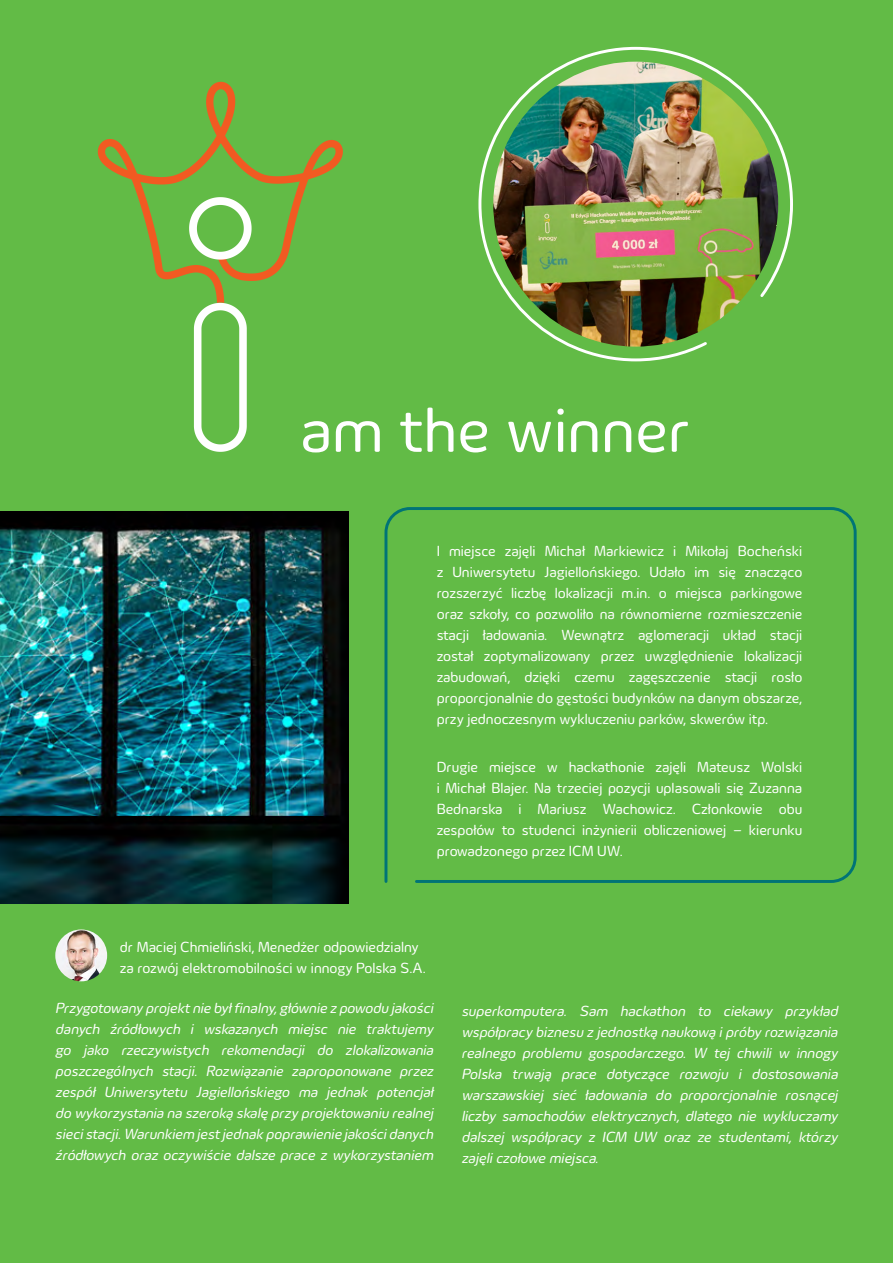
<style>
.page{position:relative;width:893px;height:1263px;background:#62bb46}
.page>*{position:absolute;margin:0;border:0;box-sizing:border-box;transform-origin:0 0}
.t1{font:65.1px "Innogy";color:#fff}
.t2{font:italic 15px/21px "Innogy";color:#fff}
.t3{font:15px/21px "Innogy";color:#fff;text-align:justify}
</style>
<div class="page">
<svg style="left:98px;top:82px;width:245px;height:221px"></svg>
<svg style="left:194px;top:303px;width:53px;height:149px"></svg>
<svg style="left:189px;top:197px;width:63px;height:63px"></svg>
<img style="left:0;top:511px;width:349px;height:393px">
<svg style="left:384px;top:507px;width:473px;height:376px"></svg>
<img style="left:55px;top:929px;width:52px;height:52px;border-radius:26px">
<img style="left:478px;top:46px;width:315px;height:316px">
<h1 class="t1" style="left:300px;top:393px;width:392px">am the winner</h1>
<p class="t3" style="left:437px;top:541px;width:367px">I miejsce zajęli Michał Markiewicz i Mikołaj Bocheński z Uniwersytetu Jagiellońskiego. Udało im się znacząco rozszerzyć liczbę lokalizacji m.in. o miejsca parkingowe oraz szkoły, co pozwoliło na równomierne rozmieszczenie stacji ładowania. Wewnątrz aglomeracji układ stacji został zoptymalizowany przez uwzględnienie lokalizacji zabudowań, dzięki czemu zagęszczenie stacji rosło proporcjonalnie do gęstości budynków na danym obszarze, przy jednoczesnym wykluczeniu parków, skwerów itp.</p>
<p class="t3" style="left:437px;top:757px;width:367px">Drugie miejsce w hackathonie zajęli Mateusz Wolski i Michał Blajer. Na trzeciej pozycji uplasowali się Zuzanna Bednarska i Mariusz Wachowicz. Członkowie obu zespołów to studenci inżynierii obliczeniowej – kierunku prowadzonego przez ICM UW.</p>
<p class="t3" style="left:120px;top:936px;width:307px">dr Maciej Chmieliński, Menedżer odpowiedzialny za rozwój elektromobilności w innogy Polska S.A.</p>
<p class="t2" style="left:55px;top:998px;width:383px">Przygotowany projektnie byłfinalny,głównie z powodu jakości danych źródłowych i wskazanych miejsc nie traktujemy go jako rzeczywistych rekomendacji do zlokalizowania poszczególnych stacji. Rozwiązanie zaproponowane przez zespół Uniwersytetu Jagiellońskiego ma jednak potencjał do wykorzystania na szeroką skalę przy projektowaniu realnej siecistacji.Warunkiem jestjednak poprawienie jakościdanych źródłowych oraz oczywiście dalsze prace z wykorzystaniem</p>
<p class="t2" style="left:461px;top:1000px;width:381px">superkomputera. Sam hackathon to ciekawy przykład współpracy biznesu z jednostką naukową ipróby rozwiązania realnego problemu gospodarczego. W tej chwili w innogy Polska trwają prace dotyczące rozwoju i dostosowania warszawskiej sieć ładowania do proporcjonalnie rosnącej liczby samochodów elektrycznych, dlatego nie wykluczamy dalszej współpracy z ICM UW oraz ze studentami, którzy zajęliczołowe miejsca.</p>
</div>
